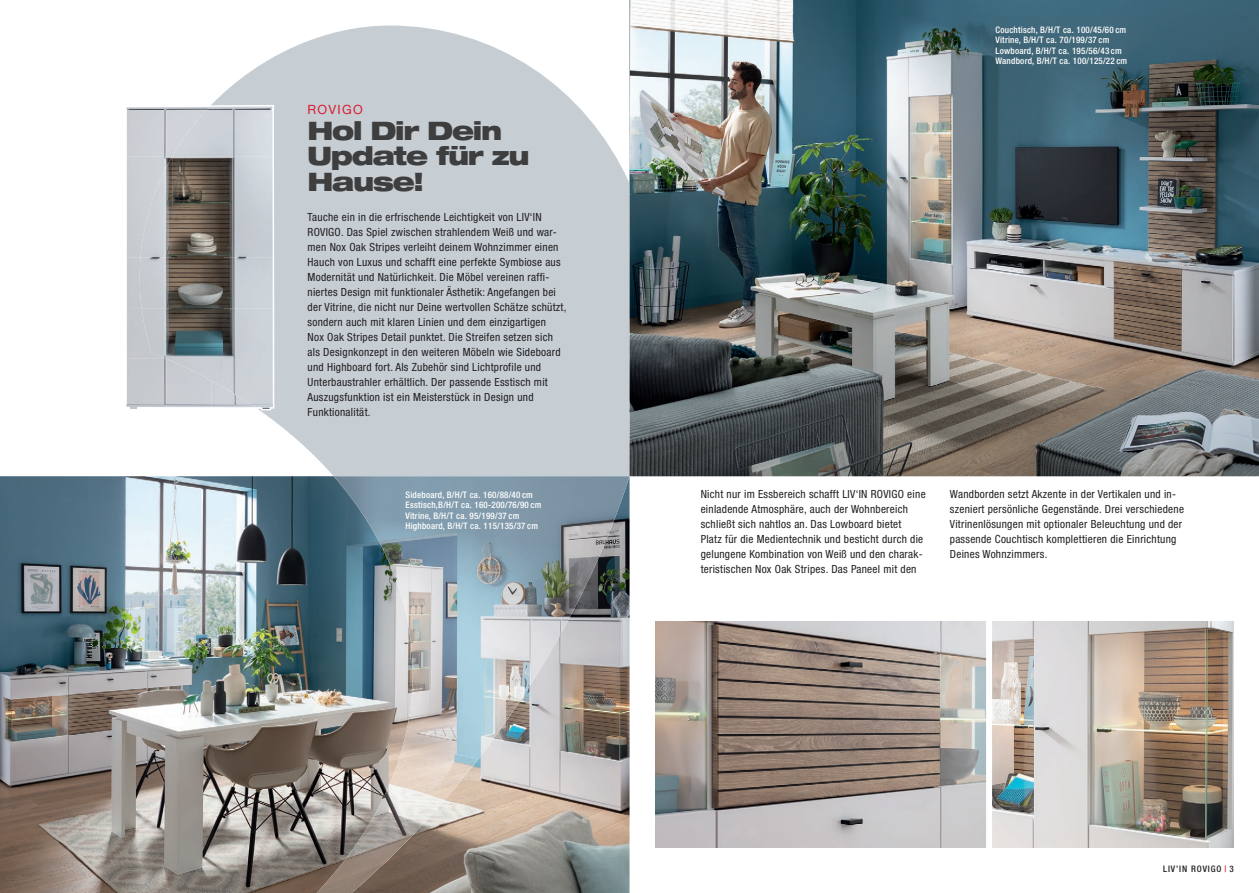
<style>
.page{position:relative;width:1259px;height:893px;background:#fff}
.page>*{position:absolute;margin:0;border:0;box-sizing:border-box;transform-origin:0 0}
.t1{font:900 expanded 25.5px/25.5px "Helvetica Neue LT Pro";letter-spacing:-.05em;color:#3e3e3f}
.t2{font:12.75px "Helvetica Neue LT Pro";letter-spacing:.1em;color:#dc1a32}
.t3{font:condensed 11.25px/15px "Helvetica Neue LT Pro";letter-spacing:.025em;color:#231f20}
.t4{font:500 condensed 9px/10.5px "Helvetica Neue LT Pro";letter-spacing:.025em;color:#fff}
.t5{font:500 condensed 9px "Helvetica Neue LT Pro";letter-spacing:.1em;color:#231f20}
.s1{color:#dc1a32}
</style>
<div class="page">
<svg style="left:212px;top:26px;width:417px;height:450px;background:#ccd3d9"></svg>
<img style="left:629px;top:0;width:630px;height:476px">
<img style="left:0;top:476px;width:317px;height:417px">
<img style="left:317px;top:476px;width:312px;height:417px">
<img style="left:655px;top:621px;width:331px;height:226px">
<img style="left:992px;top:621px;width:241px;height:226px">
<svg style="left:126px;top:104px;width:149px;height:307px;background:#abadaf"></svg>
<p class="t2" style="left:307px;top:102px;width:57px">ROVIGO</p>
<h1 class="t1" style="left:307px;top:117px;width:224px">Hol Dir Dein<br>Update für zu<br>Hause!</h1>
<p class="t3" style="left:307px;top:209px;width:260px">Tauche ein in die erfrischende Leichtigkeit von LIV‘IN ROVIGO. Das Spiel zwischen strahlendem Weiß und war&shy;men Nox Oak Stripes verleiht deinem Wohnzimmer einen Hauch von Luxus und schafft eine perfekte Symbiose aus Modernität und Natürlichkeit. Die Möbel vereinen raffi&shy;niertes Design mit funktionaler Ästhetik: Angefangen bei der Vitrine, die nicht nur Deine wertvollen Schätze schützt, sondern auch mit klaren Linien und dem einzigartigen<br>Nox Oak Stripes Detail punktet. Die Streifen setzen sich als Designkonzept in den weiteren Möbeln wie Sideboard und Highboard fort. Als Zubehör sind Lichtprofile und Unterbaustrahler erhältlich. Der passende Esstisch mit Auszugsfunktion ist ein Meisterstück in Design und Funktionalität.</p>
<p class="t4" style="left:995px;top:24px;width:133px">Couchtisch, B/H/T ca. 100/45/60 cm Vitrine, B/H/T ca. 70/199/37 cm Lowboard, B/H/T ca. 195/56/43 cm Wandbord, B/H/T ca. 100/125/22 cm</p>
<p class="t4" style="left:405px;top:489px;width:137px">Sideboard, B/H/T ca. 160/88/40 cm Esstisch,B/H/T ca. 160-200/76/90 cm Vitrine, B/H/T ca. 95/199/37 cm Highboard, B/H/T ca. 115/135/37 cm</p>
<p class="t3" style="left:700px;top:487px;width:226px">Nicht nur im Essbereich schafft LIV‘IN ROVIGO eine einladende Atmosphäre, auch der Wohnbereich schließt sich nahtlos an. Das Lowboard bietet<br>Platz für die Medientechnik und besticht durch die gelungene Kombination von Weiß und den charak&shy;teristischen Nox Oak Stripes. Das Paneel mit den</p>
<p class="t3" style="left:950px;top:487px;width:236px">Wandborden setzt Akzente in der Vertikalen und in&shy;szeniert persönliche Gegenstände. Drei verschiedene Vitrinenlösungen mit optionaler Beleuchtung und der passende Couchtisch komplettieren die Einrichtung Deines Wohnzimmers.</p>
<p class="t5" style="left:1163px;top:863px;width:72px">LIV’IN ROVIGO <span class="s1">|</span> 3</p>
</div>
